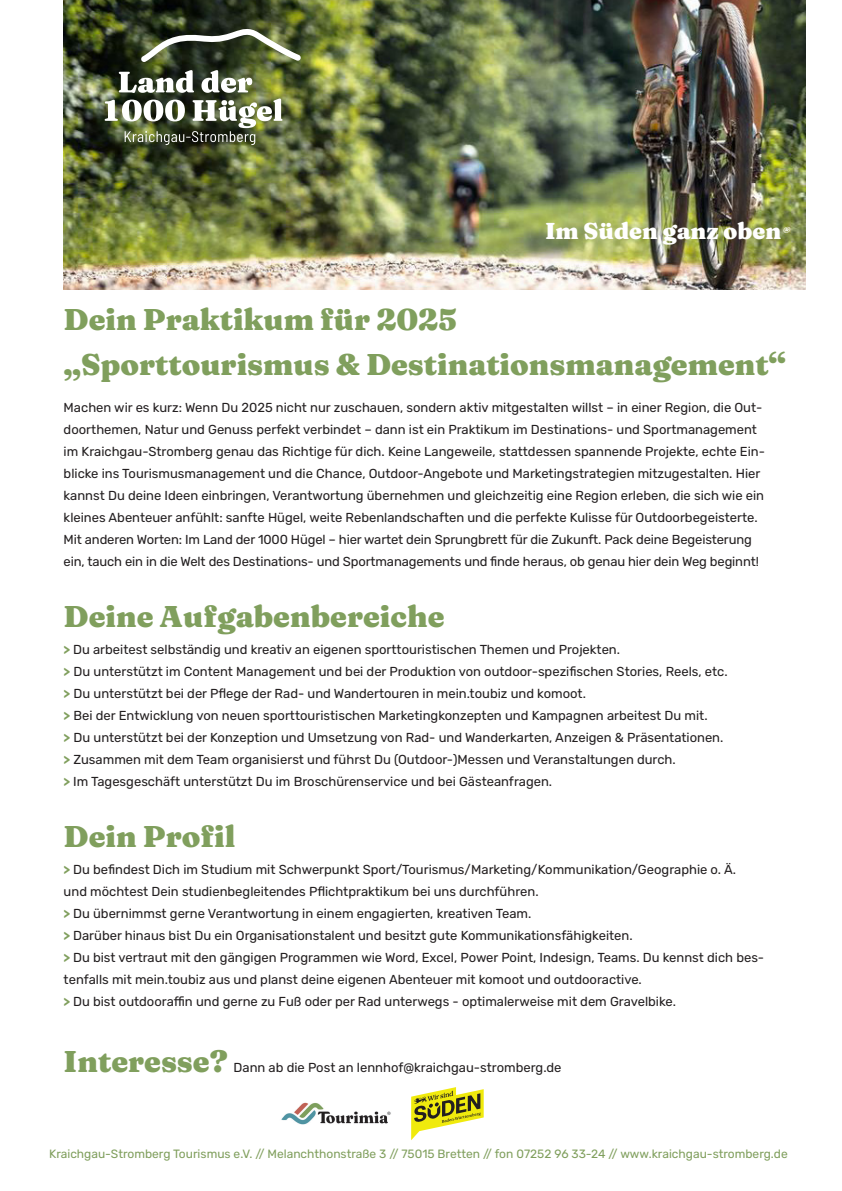
<style>
.page{position:relative;width:842px;height:1191px;background:#fff}
.page>*{position:absolute;margin:0;border:0;box-sizing:border-box;transform-origin:0 0}
.t1{font:900 30px/45px "Fraunces 9 pt";color:#809f5d}
.t2{font:900 23px "Fraunces 9 pt";color:#fff}
.t3{font:300 13px/22px "Rubik";color:#231f20}
.t4{font:300 12px "Rubik";color:#809f5d}
.t5{font:italic 900 9.3px "Fraunces 9 pt";color:#fff}
.s1{color:#809f5d}
</style>
<div class="page">
<img style="left:64px;top:0;width:742px;height:289px">
<svg style="left:411px;top:1087px;width:73px;height:53px"></svg>
<svg style="left:141px;top:27px;width:160px;height:35px"></svg>
<svg style="left:201px;top:70px;width:51px;height:23px"></svg>
<svg style="left:119px;top:70px;width:75px;height:23px"></svg>
<img style="left:105px;top:99px;width:177px;height:46px">
<img style="left:281px;top:1102px;width:110px;height:23px">
<p class="t2" style="left:545px;top:213px;width:238px">Im Süden ganz oben</p>
<p class="t5" style="left:783px;top:223px;width:8px">®</p>
<p class="t1" style="left:64px;top:295px;width:724px">Dein Praktikum für 2025<br>„Sporttourismus &amp; Destinationsmanagement“</p>
<p class="t3" style="left:64px;top:397px;width:703px">Machen wir es kurz: Wenn Du 2025 nicht nur zuschauen, sondern aktiv mitgestalten willst – in einer Region, die Out&shy;doorthemen, Natur und Genuss perfekt verbindet – dann ist ein Praktikum im Destinations- und Sportmanagement im Kraichgau-Stromberg genau das Richtige für dich. Keine Langeweile, stattdessen spannende Projekte, echte Ein&shy;blicke ins Tourismusmanagement und die Chance, Outdoor-Angebote und Marketingstrategien mitzugestalten. Hier kannst Du deine Ideen einbringen, Verantwortung übernehmen und gleichzeitig eine Region erleben, die sich wie ein kleines Abenteuer anfühlt: sanfte Hügel, weite Rebenlandschaften und die perfekte Kulisse für Outdoorbegeisterte.<br>Mit anderen Worten: Im Land der 1000 Hügel – hier wartet dein Sprungbrett für die Zukunft. Pack deine Begeisterung ein, tauch ein in die Welt des Destinations- und Sportmanagements und finde heraus, ob genau hier dein Weg beginnt!</p>
<p class="t1" style="left:64px;top:592px;width:382px">Deine Aufgabenbereiche</p>
<p class="t3" style="left:64px;top:639px;width:558px"><span class="s1">&gt;</span> Du arbeitest selbständig und kreativ an eigenen sporttouristischen Themen und Projekten.</p>
<p class="t3" style="left:64px;top:661px;width:665px"><span class="s1">&gt;</span> Du unterstützt im Content Management und bei der Produktion von outdoor-spezifischen Stories, Reels, etc.</p>
<p class="t3" style="left:64px;top:683px;width:524px"><span class="s1">&gt;</span> Du unterstützt bei der Pflege der Rad- und Wandertouren in mein.toubiz und komoot.</p>
<p class="t3" style="left:64px;top:705px;width:645px"><span class="s1">&gt;</span> Bei der Entwicklung von neuen sporttouristischen Marketingkonzepten und Kampagnen arbeitest Du mit.</p>
<p class="t3" style="left:64px;top:727px;width:661px"><span class="s1">&gt;</span> Du unterstützt bei der Konzeption und Umsetzung von Rad- und Wanderkarten, Anzeigen &amp; Präsentationen.</p>
<p class="t3" style="left:64px;top:749px;width:614px"><span class="s1">&gt;</span> Zusammen mit dem Team organisierst und führst Du (Outdoor-)Messen und Veranstaltungen durch.</p>
<p class="t3" style="left:64px;top:771px;width:490px"><span class="s1">&gt;</span> Im Tagesgeschäft unterstützt Du im Broschürenservice und bei Gästeanfragen.</p>
<p class="t1" style="left:64px;top:812px;width:173px">Dein Profil</p>
<p class="t3" style="left:64px;top:859px;width:674px"><span class="s1">&gt;</span> Du befindest Dich im Studium mit Schwerpunkt Sport/Tourismus/Marketing/Kommunikation/Geographie o. Ä.</p>
<p class="t3" style="left:64px;top:881px;width:476px">und möchtest Dein studienbegleitendes Pflichtpraktikum bei uns durchführen.</p>
<p class="t3" style="left:64px;top:903px;width:469px"><span class="s1">&gt;</span> Du übernimmst gerne Verantwortung in einem engagierten, kreativen Team.</p>
<p class="t3" style="left:64px;top:925px;width:570px"><span class="s1">&gt;</span> Darüber hinaus bist Du ein Organisationstalent und besitzt gute Kommunikationsfähigkeiten.</p>
<p class="t3" style="left:64px;top:947px;width:702px"><span class="s1">&gt;</span> Du bist vertraut mit den gängigen Programmen wie Word, Excel, Power Point, Indesign, Teams. Du kennst dich bes&shy;tenfalls mit mein.toubiz aus und planst deine eigenen Abenteuer mit komoot und outdooractive.</p>
<p class="t3" style="left:64px;top:991px;width:614px"><span class="s1">&gt;</span> Du bist outdooraffin und gerne zu Fuß oder per Rad unterwegs - optimalerweise mit dem Gravelbike.</p>
<p class="t1" style="left:64px;top:1037px;width:166px">Interesse?</p>
<p class="t3" style="left:234px;top:1057px;width:329px">Dann ab die Post an lennhof@kraichgau-stromberg.de</p>
<p class="t4" style="left:49px;top:1145px;width:740px">Kraichgau-Stromberg Tourismus e.V. // Melanchthonstraße 3 // 75015 Bretten // fon 07252 96 33-24 // www.kraichgau-stromberg.de</p>
</div>
